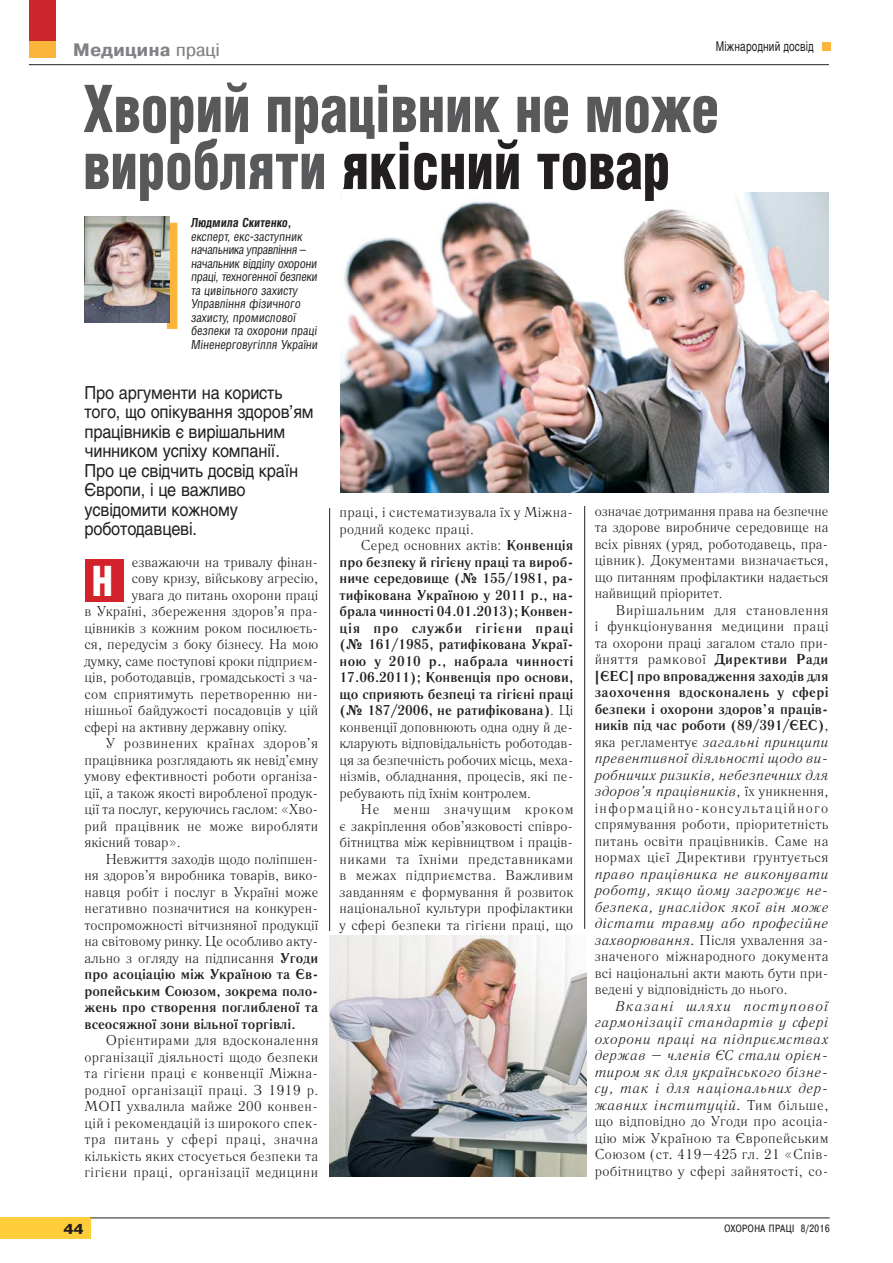
<style>
.page{position:relative;width:893px;height:1263px;background:#fff}
.page>*{position:absolute;margin:0;border:0;box-sizing:border-box;transform-origin:0 0}
.t1{font:63px/57px "AG Letterica Demi Condensed C";color:#58595b;scale:.87 1}
.t2{font:40.2px "AG Letterica Demi Condensed C";color:#fff;scale:.92 1}
.t3{font:18px/19.5px "AG Letterica C";letter-spacing:-.01em;color:#231f20;scale:.91 1}
.t4{font:700 18px "Pragmatica Cond C";letter-spacing:.02em;color:#808285;scale:1.2 1}
.t5{font:700 14.4px "Pragmatica Cond C";color:#231f20;scale:1.36 1}
.t6{font:14.25px/16.5px "Literaturnaya C";color:#231f20;text-align:justify}
.t7{font:700 14.25px/16.5px "Literaturnaya C";color:#231f20;text-align:justify}
.t8{font:italic 14.25px/16.5px "Literaturnaya C";letter-spacing:.025em;color:#231f20;text-align:justify}
.t9{font:14.25px/16.5px "Literaturnaya C";letter-spacing:.025em;color:#231f20}
.t10{font:14.25px "Literaturnaya C";letter-spacing:.03em;color:#231f20}
.t11{font:13.5px "AG Letterica C";letter-spacing:.02em;color:#231f20;scale:.75 1}
.t12{font:12px/13.5px "AG Letterica Condensed C";color:#231f20}
.t13{font:700 12px "AG Letterica Condensed C";color:#231f20}
.t14{font:10.5px "Pragmatica Cond C";letter-spacing:.05em;color:#231f20}
.s1{font-weight:400}
.s2{color:#231f20}
.s3{font-weight:700}
.s4{font-style:italic}
.s5{font-style:normal}
</style>
<div class="page">
<div style="left:0;top:1218px;width:91px;height:21px;background:#ffcc3a"></div>
<hr style="left:91px;top:1218px;width:738px;height:1px;background:#231f20">
<div style="left:30px;top:0;width:26px;height:47px;background:#c9252b"></div>
<hr style="left:29px;top:64px;width:800px;height:1px;background:#231f20">
<div style="left:30px;top:41px;width:26px;height:17px;background:#fcb53b"></div>
<img style="left:340px;top:193px;width:489px;height:299px">
<div style="left:167px;top:223px;width:10px;height:106px;background:#fcb53b"></div>
<img style="left:84px;top:216px;width:85px;height:106px">
<div style="left:822px;top:42px;width:9px;height:8px;background:#fcb53b"></div>
<div style="left:85px;top:559px;width:38px;height:43px;background:#d2232a"></div>
<img style="left:329px;top:935px;width:258px;height:241px">
<hr style="left:584px;top:506px;width:1px;height:423px;background:#231f20">
<hr style="left:329px;top:508px;width:1px;height:423px;background:#231f20">
<p class="t4" style="left:73px;top:39px;width:123px">Медицина <span class="s1">праці</span></p>
<p class="t11" style="left:716px;top:42px;width:132px">Міжнародний досвід</p>
<h1 class="t1" style="left:83px;top:86px;width:732px">Хворий працівник не може виробляти <span class="s2">якісний товар</span></h1>
<p class="t13" style="left:191px;top:216px;width:104px">Людмила Скитенко,</p>
<p class="t12" style="left:191px;top:231px;width:130px">експерт, екс-заступник начальника управління – начальник відділу охорони праці, техногенної безпеки та цивільного захисту<br>Управління фізичного захисту, промислової безпеки та охорони праці<br>Міненерговугілля України</p>
<p class="t3" style="left:84px;top:385px;width:253px">Про аргументи на користь того, що опікування здоров’ям працівників є вирішальним чинником успіху компанії.<br>Про це свідчить досвід країн<br>Європи, і це важливо усвідомити кожному роботодавцеві.</p>
<p class="t6" style="left:132px;top:555px;width:188px">езважаючи на тривалу фінан-</p>
<p class="t6" style="left:132px;top:572px;width:188px">сову кризу, військову агресію,</p>
<p class="t6" style="left:132px;top:588px;width:188px">увага до питань охорони праці</p>
<p class="t6" style="left:84px;top:605px;width:235px">в Україні, збереження здоров’я пра-</p>
<p class="t6" style="left:84px;top:621px;width:235px">цівників з кожним роком посилюєть-</p>
<p class="t6" style="left:84px;top:638px;width:235px">ся, передусім з боку бізнесу. На мою</p>
<p class="t6" style="left:84px;top:654px;width:235px">думку, саме поступові кроки підприєм-</p>
<p class="t6" style="left:84px;top:671px;width:235px">ців, роботодавців, громадськості з ча-</p>
<p class="t6" style="left:84px;top:687px;width:235px">сом сприятимуть перетворенню ни-</p>
<p class="t6" style="left:84px;top:704px;width:235px">нішньої байдужості посадовців у цій</p>
<p class="t6" style="left:84px;top:720px;width:204px">сфері на активну державну опіку.</p>
<p class="t10" style="left:106px;top:738px;width:214px">У розвинених країнах здоров’я</p>
<p class="t6" style="left:84px;top:753px;width:235px">працівника розглядають як невід’ємну</p>
<p class="t6" style="left:84px;top:770px;width:235px">умову ефективності роботи організа-</p>
<p class="t6" style="left:84px;top:786px;width:235px">ції, а також якості виробленої продук-</p>
<p class="t6" style="left:84px;top:803px;width:235px">ції та послуг, керуючись гаслом: «Хво-</p>
<p class="t9" style="left:84px;top:819px;width:235px">рий працівник не може виробляти</p>
<p class="t6" style="left:84px;top:836px;width:98px">якісний товар».</p>
<p class="t6" style="left:106px;top:852px;width:214px">Невжиття заходів щодо поліпшен-</p>
<p class="t6" style="left:84px;top:869px;width:235px">ня здоров’я виробника товарів, вико-</p>
<p class="t6" style="left:84px;top:885px;width:235px">навця робіт і послуг в Україні може</p>
<p class="t6" style="left:84px;top:902px;width:235px">негативно позначитися на конкурен-</p>
<p class="t6" style="left:84px;top:918px;width:235px">тоспроможності вітчизняної продукції</p>
<p class="t6" style="left:84px;top:935px;width:235px">на світовому ринку. Це особливо акту-</p>
<p class="t6" style="left:84px;top:951px;width:235px">ально з огляду на підписання <span class="s3">Угоди</span></p>
<p class="t7" style="left:84px;top:968px;width:235px">про асоціацію між Україною та Єв-</p>
<p class="t7" style="left:84px;top:984px;width:235px">ропейським Союзом, зокрема поло-</p>
<p class="t7" style="left:84px;top:1001px;width:235px">жень про створення поглибленої та</p>
<p class="t7" style="left:84px;top:1017px;width:213px">всеосяжної зони вільної торгівлі.</p>
<p class="t6" style="left:84px;top:1034px;width:235px;text-indent:21px">Орієнтирами для вдосконалення організації діяльності щодо безпеки та гігієни праці є конвенції Міжна&shy;родної організації праці. З 1919 р.<br>МОП ухвалила майже 200 конвен&shy;цій і рекомендацій із широкого спек&shy;тра питань у сфері праці, значна кількість яких стосується безпеки та гігієни праці, організації медицини</p>
<h2 class="t2" style="left:92px;top:566px;width:24px">Н</h2>
<p class="t9" style="left:340px;top:506px;width:235px">праці, і систематизувала їх у Міжна&shy;родний кодекс праці.</p>
<p class="t7" style="left:340px;top:539px;width:235px;text-indent:21px"><span class="s1">Серед основних актів:</span> Конвенція про безпеку й гігієну праці та вироб&shy;ниче середовище (№ 155/1981, ра&shy;тифікована Україною у 2011 р., на&shy;брала чинності 04.01.2013); Конвен&shy;ція про служби гігієни праці (№ 161/1985, ратифікована Украї&shy;ною у 2010 р., набрала чинності 17.06.2011); Конвенція про основи, що сприяють безпеці та гігієні праці (№ 187/2006, не ратифікована)<span class="s1">. Ці конвенції доповнюють одна одну й де&shy;кларують відповідальність роботодав&shy;ця за безпечність робочих місць, меха&shy;нізмів, обладнання, процесів, які пе&shy;ребувають під їхнім контролем.</span></p>
<p class="t6" style="left:340px;top:803px;width:235px;text-indent:21px">Не менш значущим кроком є закріп лення обов’язковості співро&shy;бітництва між керівництвом і праців&shy;никами та їхніми представниками в межах підприємства. Важливим завданням є формування й розвиток національної культури профілактики у сфері безпеки та гігієни праці, що</p>
<p class="t6" style="left:595px;top:504px;width:235px">означає дотримання права на безпечне та здорове виробниче середовище на всіх рівнях (уряд, роботодавець, пра&shy;цівник). Документами визначається, що питанням профілактики надається найвищий пріоритет.</p>
<p class="t6" style="left:595px;top:603px;width:235px;text-indent:21px">Вирішальним для становлення і функціонування медицини праці та охорони праці загалом стало при&shy;йняття рамкової <span class="s3">Директиви Ради [ЄЕС] про впровадження заходів для заохочення вдосконалень у сфері безпеки і охорони здоров’я праців&shy;ників під час роботи (89/391/ЄЕС)</span>, яка регламентує <span class="s4">загальні принципи превентивної діяльності щодо ви&shy;робничих ризиків, небезпечних для здоров’я працівників</span>, їх уникнення, інформаційно-консультаційного спрямування роботи, пріоритетність питань освіти працівників. Саме на нормах цієї Директиви ґрунтується</p>
<p class="t8" style="left:595px;top:867px;width:235px">право працівника не виконувати роботу, якщо йому загрожує не&shy;безпека, унаслідок якої він може дістати травму або професійне захворювання. <span class="s5">Після ухвалення за&shy;значеного міжнародного документа всі націо нальні акти мають бути при&shy;ведені у відповідність до нього.</span></p>
<p class="t8" style="left:595px;top:999px;width:235px;text-indent:21px">Вказані шляхи поступової гармонізації стандартів у сфері охорони праці на підприємствах держав <span class="s5">–</span> членів ЄС стали орієн&shy;тиром як для українського бізне&shy;су, так і для національних дер&shy;жавних інституцій. <span class="s5">Тим більше, що відповідно до Угоди про асоціа&shy;цію між Україною та Європейським Союзом (ст</span>. <span class="s5">419–425 гл. 21 «Спів&shy;робітництво у сфері зайнятості, со-</span></p>
<p class="t5" style="left:63px;top:1221px;width:16px">44</p>
<p class="t14" style="left:724px;top:1222px;width:107px">ОХОРОНА ПРАЦІ 8/2016</p>
</div>
